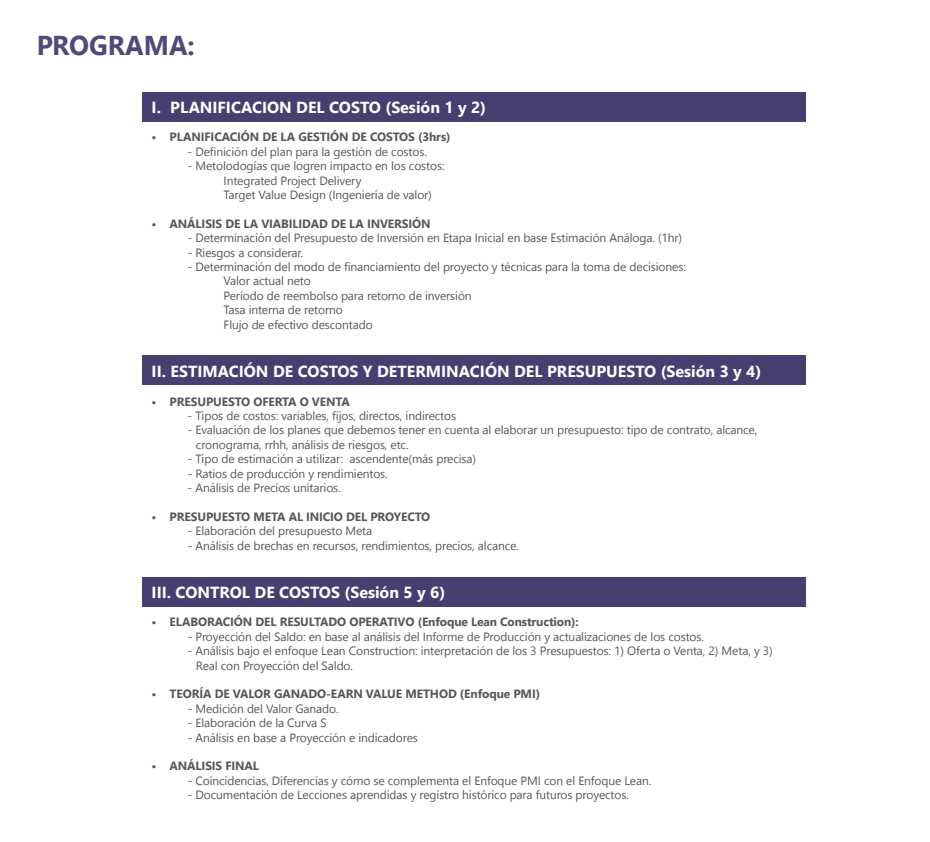
<style>
.page{position:relative;width:930px;height:842px;background:#fff}
.page>*{position:absolute;margin:0;border:0;box-sizing:border-box;transform-origin:0 0}
.t1{font:700 27.3px "Segoe UI";color:#241e57}
.t2{font:700 16px "Segoe UI";color:#fff}
.t3{font:12px/14.4px "Segoe UI";letter-spacing:-.01em;color:#575756}
.t4{font:700 12px "Segoe UI";letter-spacing:-.01em;color:#575756}
</style>
<div class="page">
<div style="left:142px;top:577px;width:663px;height:29px;background:#454070"></div>
<div style="left:142px;top:355px;width:663px;height:30px;background:#454070"></div>
<div style="left:142px;top:93px;width:663px;height:29px;background:#454070"></div>
<h1 class="t1" style="left:36px;top:23px;width:160px">PROGRAMA:</h1>
<h2 class="t2" style="left:152px;top:94px;width:336px">I. PLANIFICACION DEL COSTO (Sesión 1 y 2)</h2>
<p class="t4" style="left:152px;top:128px;width:300px">• PLANIFICACIÓN DE LA GESTIÓN DE COSTOS (3hrs)</p>
<p class="t3" style="left:188px;top:144px;width:241px">- Definición del plan para la gestión de costos.</p>
<p class="t3" style="left:224px;top:159px;width:222px;text-indent:-36px">- Metolodogías que logren impacto en los costos:<br>Integrated Project Delivery<br>Target Value Design (Ingeniería de valor)</p>
<p class="t4" style="left:152px;top:214px;width:280px">• ANÁLISIS DE LA VIABILIDAD DE LA INVERSIÓN</p>
<p class="t3" style="left:188px;top:231px;width:496px">- Determinación del Presupuesto de Inversión en Etapa Inicial en base Estimación Análoga. (1hr)</p>
<p class="t3" style="left:188px;top:245px;width:117px">- Riesgos a considerar.</p>
<p class="t3" style="left:224px;top:259px;width:464px;text-indent:-36px">- Determinación del modo de financiamiento del proyecto y técnicas para la toma de decisiones:<br>Valor actual neto<br>Período de reembolso para retorno de inversión<br>Tasa interna de retorno<br>Flujo de efectivo descontado</p>
<h2 class="t2" style="left:152px;top:358px;width:611px">II. ESTIMACIÓN DE COSTOS Y DETERMINACIÓN DEL PRESUPUESTO (Sesión 3 y 4)</h2>
<p class="t4" style="left:152px;top:392px;width:200px">• PRESUPUESTO OFERTA O VENTA</p>
<p class="t3" style="left:188px;top:408px;width:270px">- Tipos de costos: variables, fijos, directos, indirectos</p>
<p class="t3" style="left:196px;top:423px;width:563px;text-indent:-8px">- Evaluación de los planes que debemos tener en cuenta al elaborar un presupuesto: tipo de contrato, alcance, cronograma, rrhh, análisis de riesgos, etc.</p>
<p class="t3" style="left:188px;top:451px;width:290px">- Tipo de estimación a utilizar: ascendente(más precisa)</p>
<p class="t3" style="left:188px;top:466px;width:202px">- Ratios de producción y rendimientos.</p>
<p class="t3" style="left:188px;top:480px;width:155px">- Análisis de Precios unitarios.</p>
<p class="t4" style="left:152px;top:507px;width:280px">• PRESUPUESTO META AL INICIO DEL PROYECTO</p>
<p class="t3" style="left:188px;top:523px;width:186px">- Elaboración del presupuesto Meta</p>
<p class="t3" style="left:188px;top:538px;width:333px">- Análisis de brechas en recursos, rendimientos, precios, alcance.</p>
<h2 class="t2" style="left:152px;top:579px;width:295px">III. CONTROL DE COSTOS (Sesión 5 y 6)</h2>
<p class="t4" style="left:152px;top:612px;width:429px">• ELABORACIÓN DEL RESULTADO OPERATIVO (Enfoque Lean Construction):</p>
<p class="t3" style="left:188px;top:629px;width:518px">- Proyección del Saldo: en base al análisis del Informe de Producción y actualizaciones de los costos.</p>
<p class="t3" style="left:196px;top:643px;width:578px;text-indent:-8px">- Análisis bajo el enfoque Lean Construction: interpretación de los 3 Presupuestos: 1) Oferta o Venta, 2) Meta, y 3)<br>Real con Proyección del Saldo.</p>
<p class="t4" style="left:152px;top:684px;width:390px">• TEORÍA DE VALOR GANADO-EARN VALUE METHOD (Enfoque PMI)</p>
<p class="t3" style="left:188px;top:701px;width:153px">- Medición del Valor Ganado.</p>
<p class="t3" style="left:188px;top:715px;width:141px">- Elaboración de la Curva S</p>
<p class="t3" style="left:188px;top:730px;width:232px">- Análisis en base a Proyección e indicadores</p>
<p class="t4" style="left:152px;top:756px;width:109px">• ANÁLISIS FINAL</p>
<p class="t3" style="left:188px;top:773px;width:465px">- Coincidencias, Diferencias y cómo se complementa el Enfoque PMI con el Enfoque Lean.</p>
<p class="t3" style="left:188px;top:787px;width:443px">- Documentación de Lecciones aprendidas y registro histórico para futuros proyectos.</p>
</div>
